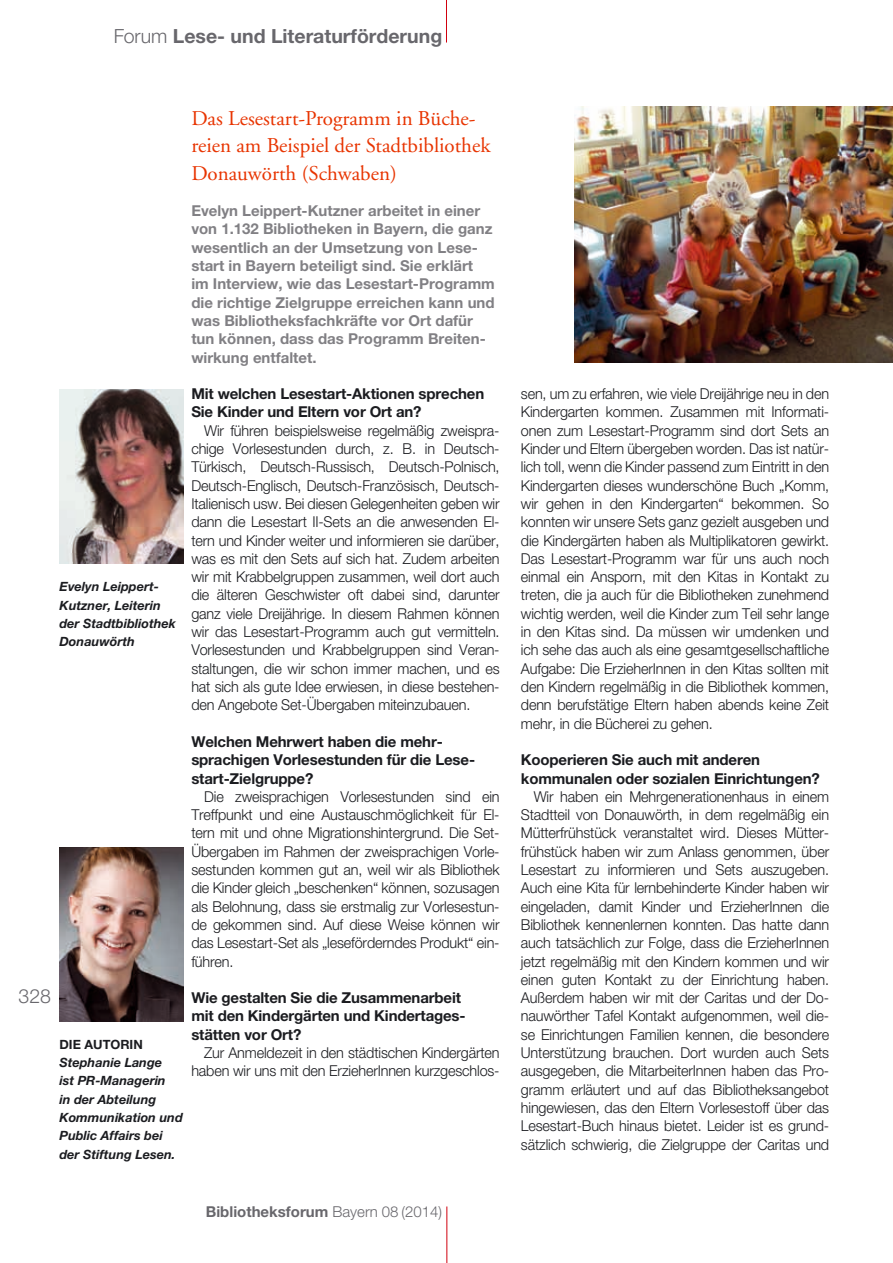
<style>
.page{position:relative;width:893px;height:1263px;background:#fff}
.page>*{position:absolute;margin:0;border:0;box-sizing:border-box;transform-origin:0 0}
.t1{font:21px/27.5px "Adobe Garamond";color:#e83400}
.t2{font:700 19.5px "Helvetica Neue";color:#68676c}
.t3{font:300 19.5px "Helvetica Neue";color:#68676c}
.t4{font:300 15px/18.3px "Helvetica Neue";letter-spacing:-.01em;color:#1b1c20;text-align:justify;scale:.96 1}
.t5{font:700 15px/18.3px "Helvetica Neue";color:#818084}
.t6{font:700 15px/18.3px "Helvetica Neue";letter-spacing:-.01em;color:#1b1c20}
.t7{font:700 15px "Helvetica Neue";color:#68676c}
.t8{font:italic 700 12.75px/18.3px "Helvetica Neue";color:#1b1c20}
.t9{font:700 12.75px "Helvetica Neue";color:#1b1c20}
.s1{font-weight:300}
</style>
<div class="page">
<img style="left:60px;top:390px;width:123px;height:174px">
<img style="left:60px;top:847px;width:123px;height:174px">
<img style="left:574px;top:106px;width:319px;height:256px">
<hr style="left:446px;top:1206px;width:1px;height:57px;background:#d1010e">
<hr style="left:446px;top:0;width:1px;height:43px;background:#d1010e">
<h2 class="t2" style="left:113px;top:24px;width:331px"><span class="s1">Forum</span> Lese- und Literaturförderung</h2>
<h2 class="t3" style="left:18px;top:984px;width:34px">328</h2>
<p class="t8" style="left:60px;top:577px;width:118px">Evelyn Leippert-<br>Kutzner, Leiterin der Stadtbibliothek<br>Donauwörth</p>
<p class="t9" style="left:60px;top:1036px;width:85px">DIE AUTORIN</p>
<p class="t8" style="left:60px;top:1053px;width:125px">Stephanie Lange<br>ist PR-Managerin<br>in der Abteilung<br>Kommunikation und<br>Public Affairs bei der Stiftung Lesen.</p>
<h1 class="t1" style="left:191px;top:105px;width:301px">Das Lesestart-Programm in Büche&shy;reien am Beispiel der Stadtbibliothek<br>Donauwörth (Schwaben)</h1>
<p class="t5" style="left:191px;top:201px;width:305px">Evelyn Leippert-Kutzner arbeitet in einer von 1.132 Bibliotheken in Bayern, die ganz wesentlich an der Umsetzung von Lese&shy;start in Bayern beteiligt sind. Sie erklärt<br>im Interview, wie das Lesestart-Programm die richtige Zielgruppe erreichen kann und was Bibliotheksfachkräfte vor Ort dafür tun können, dass das Programm Breiten&shy;wirkung entfaltet.</p>
<p class="t6" style="left:191px;top:384px;width:294px">Mit welchen Lesestart-Aktionen sprechen<br>Sie Kinder und Eltern vor Ort an?</p>
<p class="t4" style="left:191px;top:421px;width:323px;text-indent:13px">Wir führen beispielsweise regelmäßig zweispra&shy;chige Vorlesestunden durch, z. B. in Deutsch-Türkisch, Deutsch-Russisch, Deutsch-Polnisch, Deutsch-Englisch, Deutsch-Französisch, Deutsch-Italienisch usw. Bei diesen Gelegenheiten geben wir dann die Lesestart II-Sets an die anwesenden El&shy;tern und Kinder weiter und informieren sie darüber, was es mit den Sets auf sich hat. Zudem arbeiten wir mit Krabbelgruppen zusammen, weil dort auch die älteren Geschwister oft dabei sind, darunter ganz viele Dreijährige. In diesem Rahmen können wir das Lesestart-Programm auch gut vermitteln.<br>Vorlesestunden und Krabbelgruppen sind Veran&shy;staltungen, die wir schon immer machen, und es hat sich als gute Idee erwiesen, in diese bestehen&shy;den Angebote Set-Übergaben miteinzubauen.</p>
<p class="t6" style="left:191px;top:732px;width:285px">Welchen Mehrwert haben die mehr&shy;sprachigen Vorlesestunden für die Lese&shy;start-Zielgruppe?</p>
<p class="t4" style="left:191px;top:787px;width:323px;text-indent:13px">Die zweisprachigen Vorlesestunden sind ein Treffpunkt und eine Austauschmöglichkeit für El&shy;tern mit und ohne Migrationshintergrund. Die Set-Übergaben im Rahmen der zweisprachigen Vorle&shy;sestunden kommen gut an, weil wir als Bibliothek die Kinder gleich „beschenken“ können, sozusagen als Belohnung, dass sie erstmalig zur Vorlesestun&shy;de gekommen sind. Auf diese Weise können wir das Lesestart-Set als „leseförderndes Produkt“ ein&shy;führen.</p>
<p class="t6" style="left:191px;top:988px;width:276px">Wie gestalten Sie die Zusammenarbeit mit den Kindergärten und Kindertages&shy;stätten vor Ort?</p>
<p class="t4" style="left:191px;top:1043px;width:323px;text-align:right">Zur Anmeldezeit in den städtischen Kindergärten haben wir uns mit den ErzieherInnen kurzgeschlos-</p>
<p class="t7" style="left:206px;top:1202px;width:238px">Bibliotheksforum <span class="s1">Bayern 08 (2014)</span></p>
<p class="t4" style="left:521px;top:384px;width:323px">sen, um zu erfahren, wie viele Dreijährige neu in den Kindergarten kommen. Zusammen mit Informati&shy;onen zum Lesestart-Programm sind dort Sets an Kinder und Eltern übergeben worden. Das ist natür&shy;lich toll, wenn die Kinder passend zum Eintritt in den Kindergarten dieses wunderschöne Buch „Komm, wir gehen in den Kindergarten“ bekommen. So konnten wir unsere Sets ganz gezielt ausgeben und die Kindergärten haben als Multiplikatoren gewirkt.<br>Das Lesestart-Programm war für uns auch noch einmal ein Ansporn, mit den Kitas in Kontakt zu treten, die ja auch für die Bibliotheken zunehmend wichtig werden, weil die Kinder zum Teil sehr lange in den Kitas sind. Da müssen wir umdenken und ich sehe das auch als eine gesamtgesellschaftliche Aufgabe: Die ErzieherInnen in den Kitas sollten mit den Kindern regelmäßig in die Bibliothek kommen, denn berufstätige Eltern haben abends keine Zeit mehr, in die Bücherei zu gehen.</p>
<p class="t6" style="left:521px;top:750px;width:300px">Kooperieren Sie auch mit anderen kommunalen oder sozialen Einrichtungen?</p>
<p class="t4" style="left:521px;top:787px;width:323px;text-indent:13px">Wir haben ein Mehrgenerationenhaus in einem Stadtteil von Donauwörth, in dem regelmäßig ein Mütterfrühstück veranstaltet wird. Dieses Mütter&shy;frühstück haben wir zum Anlass genommen, über Lesestart zu informieren und Sets auszugeben.<br>Auch eine Kita für lernbehinderte Kinder haben wir eingeladen, damit Kinder und ErzieherInnen die Bibliothek kennenlernen konnten. Das hatte dann auch tatsächlich zur Folge, dass die ErzieherInnen jetzt regelmäßig mit den Kindern kommen und wir einen guten Kontakt zu der Einrichtung haben.<br>Außerdem haben wir mit der Caritas und der Do&shy;nauwörther Tafel Kontakt aufgenommen, weil die&shy;se Einrichtungen Familien kennen, die besondere Unterstützung brauchen. Dort wurden auch Sets ausgegeben, die MitarbeiterInnen haben das Pro&shy;gramm erläutert und auf das Bibliotheksangebot hingewiesen, das den Eltern Vorlesestoff über das Lesestart-Buch hinaus bietet. Leider ist es grund&shy;sätzlich schwierig, die Zielgruppe der Caritas und</p>
</div>
